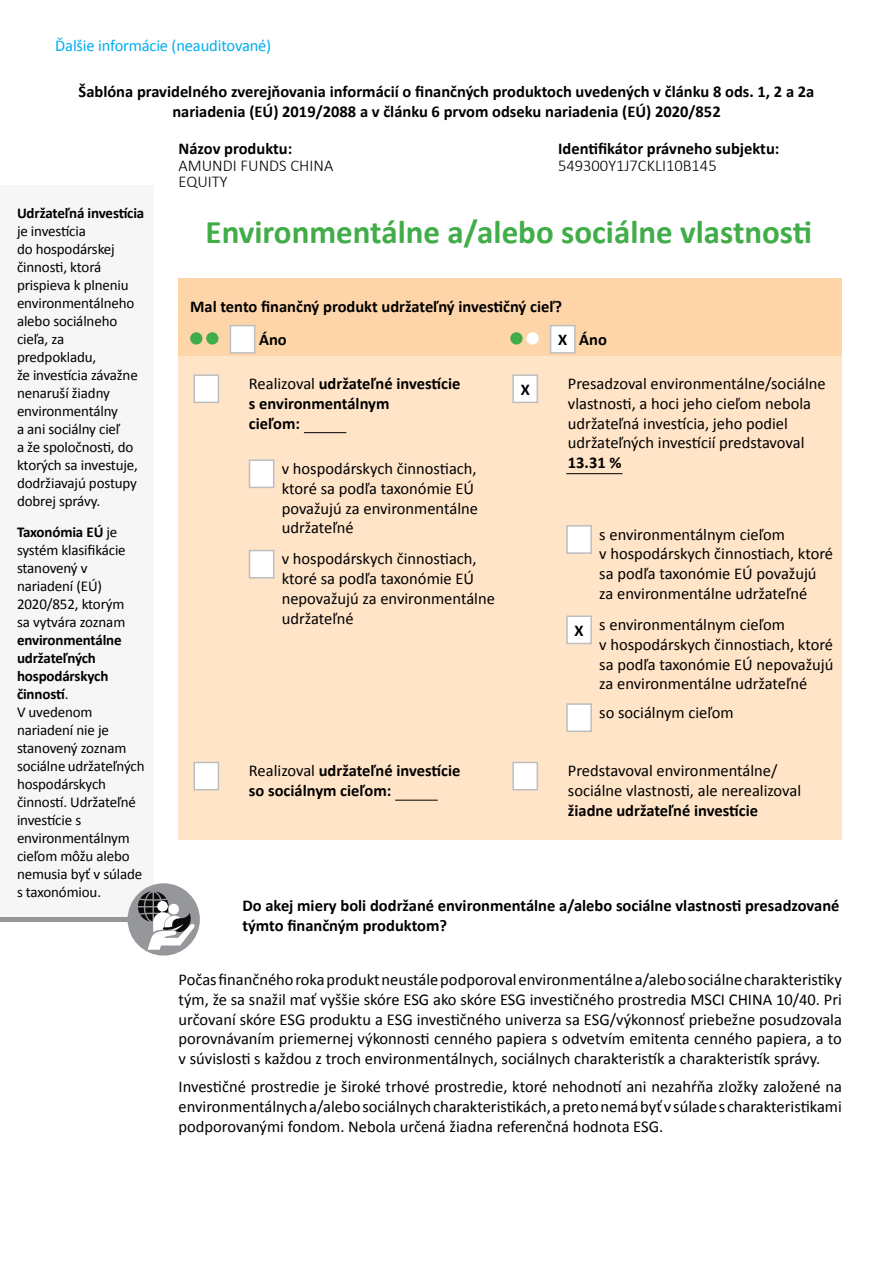
<style>
.page{position:relative;width:893px;height:1263px;background:#fff}
.page>*{position:absolute;margin:0;border:0;box-sizing:border-box;transform-origin:0 0}
.nadpis_s_gulkou{font:700 33px "Calibri";color:#41ad49}
.text{font:16.5px/19.8px "Calibri";color:#000}
.Nadpis{font:700 16.5px/19.8px "Calibri";color:#000;text-align:center}
.text-2{font:700 16.5px/19.8px "Calibri";color:#000}
.t1{font:300 16.5px "Calibri";color:#000}
.t2{font:16.5px "Calibri";letter-spacing:-.01em;color:#00aeef}
.na_boku_v_sedom{font:15px/18px "Calibri";letter-spacing:-.01em;color:#000}
.s1{font-weight:700}
.s2{font-weight:400}
</style>
<div class="page">
<div style="left:179px;top:278px;width:663px;height:562px;background:#ffe4c8"></div>
<div style="left:179px;top:278px;width:663px;height:78px;background:#fed5a9"></div>
<div style="left:0;top:185px;width:153px;height:734px;background:#f7f6f7"></div>
<div style="left:190px;top:332px;width:12px;height:13px;background:#41ad49;border-radius:50%"></div>
<div style="left:206px;top:332px;width:12px;height:13px;background:#41ad49;border-radius:50%"></div>
<div style="left:230px;top:325px;width:25px;height:29px;background:#fff;border:2px solid #bcbec0"></div>
<div style="left:249px;top:459px;width:25px;height:29px;background:#fff;border:2px solid #bcbec0"></div>
<div style="left:566px;top:525px;width:26px;height:29px;background:#fff;border:2px solid #bcbec0"></div>
<div style="left:249px;top:550px;width:25px;height:28px;background:#fff;border:2px solid #bcbec0"></div>
<div style="left:567px;top:616px;width:24px;height:27px;background:#fff"></div>
<div style="left:566px;top:615px;width:26px;height:29px;border:2px solid #bcbec0"></div>
<div style="left:566px;top:703px;width:26px;height:29px;background:#fff;border:2px solid #bcbec0"></div>
<div style="left:193px;top:374px;width:26px;height:29px;background:#fff;border:2px solid #bcbec0"></div>
<hr style="left:304px;top:432px;width:42px;height:1px;background:#000">
<div style="left:513px;top:375px;width:24px;height:27px;background:#fff"></div>
<div style="left:512px;top:374px;width:26px;height:29px;border:2px solid #bcbec0"></div>
<div style="left:193px;top:762px;width:26px;height:28px;background:#fff;border:2px solid #bcbec0"></div>
<hr style="left:395px;top:800px;width:43px;height:1px;background:#000">
<div style="left:512px;top:762px;width:26px;height:28px;background:#fff;border:2px solid #bcbec0"></div>
<svg style="left:510px;top:332px;width:13px;height:13px"></svg>
<div style="left:526px;top:332px;width:13px;height:13px;background:#fff;border-radius:50%"></div>
<div style="left:551px;top:326px;width:24px;height:27px;background:#fff"></div>
<div style="left:550px;top:325px;width:26px;height:29px;border:2px solid #bcbec0"></div>
<hr style="left:0;top:917px;width:152px;height:4px;background:#95979a">
<div style="left:128px;top:883px;width:72px;height:72px;background:#95979a;border-radius:50%"></div>
<svg style="left:138px;top:891px;width:57px;height:59px"></svg>
<hr style="left:566px;top:473px;width:56px;height:1px;background:#000">
<p class="t2" style="left:55px;top:35px;width:218px">Ďalšie informácie (neauditované)</p>
<p class="Nadpis" style="left:79px;top:81px;width:737px">Šablóna pravidelného zverejňovania informácií o finančných produktoch uvedených v článku 8 ods. 1, 2 a 2a nariadenia (EÚ) 2019/2088 a v článku 6 prvom odseku nariadenia (EÚ) 2020/852</p>
<p class="na_boku_v_sedom" style="left:17px;top:204px;width:129px"><span class="s1">Udržateľná investícia </span>je investícia<br>do hospodárskej činnosti, ktorá prispieva k plneniu environmentálneho alebo sociálneho cieľa, za predpokladu,<br>že investícia závažne nenaruší žiadny environmentálny<br>a ani sociálny cieľ<br>a že spoločnosti, do ktorých sa investuje, dodržiavajú postupy dobrej správy.</p>
<p class="na_boku_v_sedom" style="left:17px;top:522px;width:129px"><span class="s1">Taxonómia EÚ</span> je systém klasifikácie stanovený v nariadení (EÚ)<br>2020/852, ktorým<br>sa vytvára zoznam <span class="s1">environmentálne udržateľných hospodárskych činností</span>.<br>V uvedenom nariadení nie je stanovený zoznam sociálne udržateľných hospodárskych činností. Udržateľné investície s environmentálnym cieľom môžu alebo nemusia byť v súlade s taxonómiou.</p>
<p class="Nadpis" style="left:179px;top:138px;width:115px">Názov produktu:</p>
<p class="t1" style="left:179px;top:155px;width:156px">AMUNDI FUNDS CHINA</p>
<p class="t1" style="left:179px;top:171px;width:51px">EQUITY</p>
<p class="Nadpis" style="left:558px;top:138px;width:223px">Identifikátor právneho subjektu:</p>
<p class="t1" style="left:558px;top:155px;width:160px">549300Y1J7CKLI10B145</p>
<p class="nadpis_s_gulkou" style="left:206px;top:212px;width:608px">Environmentálne a/alebo sociálne vlastnosti</p>
<p class="Nadpis" style="left:190px;top:295px;width:373px">Mal tento finančný produkt udržateľný investičný cieľ?</p>
<p class="Nadpis" style="left:259px;top:328px;width:29px">Áno</p>
<p class="Nadpis" style="left:558px;top:329px;width:11px">X</p>
<p class="Nadpis" style="left:579px;top:328px;width:29px">Áno</p>
<p class="text-2" style="left:249px;top:373px;width:213px"><span class="s2">Realizoval</span> udržateľné investície s environmentálnym<br>cieľom:</p>
<p class="Nadpis" style="left:521px;top:379px;width:11px">X</p>
<p class="text" style="left:568px;top:373px;width:259px">Presadzoval environmentálne/sociálne vlastnosti, a hoci jeho cieľom nebola udržateľná investícia, jeho podiel udržateľných investícií predstavoval<br><span class="s1">13.31 %</span></p>
<p class="text" style="left:282px;top:458px;width:198px">v hospodárskych činnostiach, ktoré sa podľa taxonómie EÚ považujú za environmentálne udržateľné</p>
<p class="text" style="left:599px;top:523px;width:235px">s environmentálnym cieľom<br>v hospodárskych činnostiach, ktoré sa podľa taxonómie EÚ považujú za environmentálne udržateľné</p>
<p class="text" style="left:282px;top:548px;width:215px">v hospodárskych činnostiach, ktoré sa podľa taxonómie EÚ nepovažujú za environmentálne udržateľné</p>
<p class="Nadpis" style="left:575px;top:620px;width:11px">X</p>
<p class="text" style="left:599px;top:614px;width:236px">s environmentálnym cieľom<br>v hospodárskych činnostiach, ktoré sa podľa taxonómie EÚ nepovažujú za environmentálne udržateľné</p>
<p class="text" style="left:599px;top:702px;width:136px">so sociálnym cieľom</p>
<p class="text-2" style="left:249px;top:760px;width:213px"><span class="s2">Realizoval</span> udržateľné investície so sociálnym cieľom:</p>
<p class="text" style="left:568px;top:760px;width:235px">Predstavoval environmentálne/ sociálne vlastnosti, ale nerealizoval <span class="s1">žiadne udržateľné investície</span></p>
<p class="Nadpis" style="left:242px;top:895px;width:599px;text-align:left">Do akej miery boli dodržané environmentálne a/alebo sociálne vlastnosti presadzované týmto finančným produktom?</p>
<p class="text" style="left:179px;top:969px;width:665px;text-align:justify">Počas finančného roka produkt neustále podporoval environmentálne a/alebo sociálne charakteristiky tým, že sa snažil mať vyššie skóre ESG ako skóre ESG investičného prostredia MSCI CHINA 10/40. Pri určovaní skóre ESG produktu a ESG investičného univerza sa ESG/výkonnosť priebežne posudzovala porovnávaním priemernej výkonnosti cenného papiera s odvetvím emitenta cenného papiera, a to v súvislosti s každou z troch environmentálnych, sociálnych charakteristík a charakteristík správy.</p>
<p class="text" style="left:179px;top:1076px;width:665px;text-align:justify">Investičné prostredie je široké trhové prostredie, ktoré nehodnotí ani nezahŕňa zložky založené na environmentálnych a/alebo sociálnych charakteristikách, a preto nemá byť v súlade s charakteristikami podporovanými fondom. Nebola určená žiadna referenčná hodnota ESG.</p>
</div>
